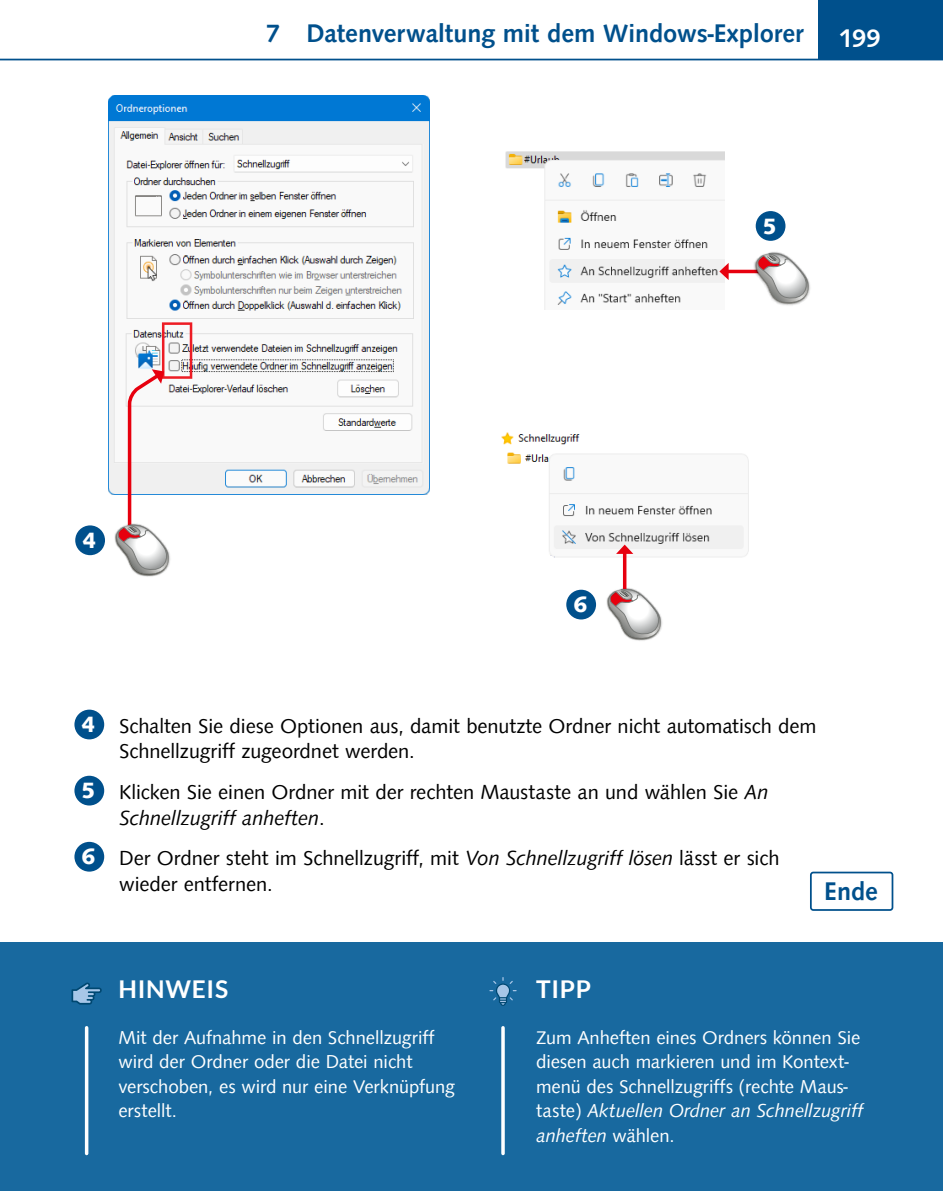
<style>
.page{position:relative;width:943px;height:1191px;background:#fff}
.page>*{position:absolute;margin:0;border:0;box-sizing:border-box;transform-origin:0 0}
.t1{font:500 26.25px "Saxony";color:#00508c}
.t2{font:500 26.25px "Saxony";color:#fff}
.t3{font:700 24.5px "Lato";letter-spacing:.03em;color:#fff}
.t4{font:800 22.75px "Saxony";color:#fff}
.t5{font:21px/25.2px "Saxony";color:#000}
.t6{font:19.25px/24.5px "Saxony";color:#fff}
.s1{font-weight:800;font-size:22.75px;color:#fff}
.s2{font-style:italic}
</style>
<div class="page">
<div style="left:0;top:943px;width:943px;height:248px;background:#18699f"></div>
<div style="left:819px;top:0;width:124px;height:60px;background:#00508c"></div>
<hr style="left:0;top:59px;width:943px;height:1px;background:#00508c">
<div style="left:810px;top:871px;width:83px;height:40px;border:2px solid #00508c;border-radius:2px"></div>
<div style="left:74px;top:709px;width:30px;height:30px;background:#00508c;border-radius:50%"></div>
<div style="left:74px;top:775px;width:30px;height:30px;background:#00508c;border-radius:50%"></div>
<div style="left:74px;top:842px;width:30px;height:29px;background:#00508c;border-radius:50%"></div>
<hr style="left:85px;top:1027px;width:3px;height:126px;background:#fff">
<svg style="left:71px;top:982px;width:31px;height:22px"></svg>
<svg style="left:501px;top:1027px;width:4px;height:126px"></svg>
<svg style="left:489px;top:977px;width:27px;height:29px"></svg>
<img style="left:108px;top:95px;width:321px;height:399px">
<img style="left:505px;top:151px;width:219px;height:159px">
<img style="left:501px;top:432px;width:248px;height:127px">
<img style="left:114px;top:533px;width:44px;height:44px">
<svg style="left:116px;top:369px;width:56px;height:206px"></svg>
<div style="left:75px;top:525px;width:30px;height:30px;background:#00508c;border-radius:50%"></div>
<hr style="left:726px;top:270px;width:50px;height:3px;background:#e7000e">
<svg style="left:719px;top:263px;width:9px;height:17px"></svg>
<img style="left:753px;top:252px;width:44px;height:54px">
<svg style="left:756px;top:253px;width:54px;height:51px"></svg>
<div style="left:755px;top:211px;width:30px;height:30px;background:#00508c;border-radius:50%"></div>
<hr style="left:623px;top:552px;width:3px;height:56px;background:#e7000e">
<svg style="left:616px;top:544px;width:17px;height:10px"></svg>
<img style="left:606px;top:587px;width:40px;height:54px">
<svg style="left:608px;top:589px;width:54px;height:51px"></svg>
<div style="left:566px;top:590px;width:30px;height:29px;background:#00508c;border-radius:50%"></div>
<p class="t1" style="left:266px;top:18px;width:539px">7 Datenverwaltung mit dem Windows-Explorer</p>
<p class="t2" style="left:838px;top:23px;width:44px">199</p>
<p class="t4" style="left:762px;top:213px;width:15px">5</p>
<p class="t4" style="left:82px;top:527px;width:15px">4</p>
<p class="t4" style="left:573px;top:591px;width:15px">6</p>
<p class="t5" style="left:119px;top:714px;width:699px;text-indent:-38px"><span class="s1">4</span> Schalten Sie diese Optionen aus, damit benutzte Ordner nicht automatisch dem<br>Schnellzugriff zugeordnet werden.</p>
<p class="t5" style="left:119px;top:780px;width:650px;text-indent:-38px"><span class="s1">5</span> Klicken Sie einen Ordner mit der rechten Maustaste an und wählen Sie <span class="s2">An<br>Schnellzugriff anheften</span>.</p>
<p class="t5" style="left:119px;top:846px;width:662px;text-indent:-38px"><span class="s1">6</span> Der Ordner steht im Schnellzugriff, mit <span class="s2">Von Schnellzugriff lösen</span> lässt er sich wieder entfernen.</p>
<p class="t1" style="left:824px;top:876px;width:55px">Ende</p>
<p class="t3" style="left:118px;top:975px;width:111px">HINWEIS</p>
<p class="t3" style="left:536px;top:975px;width:57px">TIPP</p>
<p class="t6" style="left:118px;top:1025px;width:338px">Mit der Aufnahme in den Schnellzugriff wird der Ordner oder die Datei nicht verschoben, es wird nur eine Verknüpfung erstellt.</p>
<p class="t6" style="left:536px;top:1025px;width:328px">Zum Anheften eines Ordners können Sie diesen auch markieren und im Kontext&shy;menü des Schnellzugriffs (rechte Maus&shy;taste) <span class="s2">Aktuellen Ordner an Schnellzugriff anheften</span> wählen.</p>
</div>
